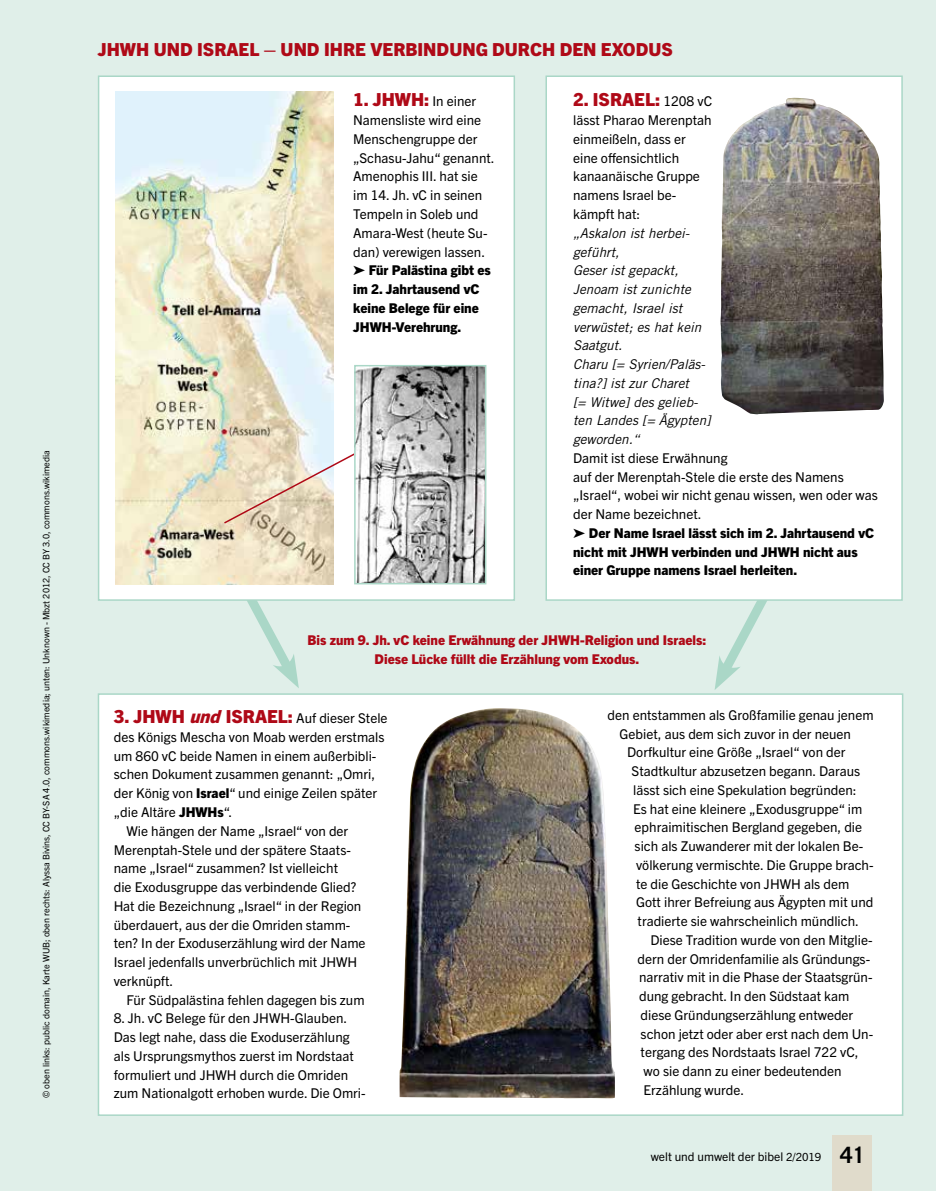
<style>
.page{position:relative;width:936px;height:1191px;background:#fff}
.page>*{position:absolute;margin:0;border:0;box-sizing:border-box;transform-origin:0 0}
.t1{font:800 18px "Trade Gothic Next LT Pro";color:#af0917}
.t2{font:13.5px/18.8px "Trade Gothic Next LT Pro Rg 2";color:#000}
.t3{font:italic 13.5px/18.8px "Trade Gothic LT Std";color:#000}
.t4{font:800 13.5px/18.8px "Trade Gothic Next LT Pro";color:#000}
.t5{font:800 13.5px/18.8px "Trade Gothic Next LT Pro";color:#af0917;text-align:center}
.t6{font:12px "Trade Gothic Next LT Pro Rg 2";color:#000}
.t7{font:9px "Trade Gothic Next LT Pro Rg 2";color:#000}
.s1{font-family:"Trade Gothic Next LT Pro Rg 2";font-weight:400;font-size:13.5px;color:#000}
.s2{font-family:"Trade Gothic Next LT Pro";font-weight:800;font-size:18px;color:#af0917}
.s3{font-family:"Trade Gothic Next LT Pro";font-weight:800;font-style:italic;font-size:18px;color:#af0917}
.s4{font-family:"Trade Gothic Next LT Pro";font-weight:800}
.s5{font-size:11.25px}
.s6{font-family:"Trade Gothic LT Std";font-weight:700;font-size:22.5px}
</style>
<div class="page">
<div style="left:0;top:0;width:935px;height:1191px;background:#e0efe9"></div>
<svg style="left:247px;top:601px;width:52px;height:87px"></svg>
<div style="left:98px;top:75px;width:417px;height:526px;background:#fff;border:2px solid #aad7c7"></div>
<svg style="left:714px;top:601px;width:53px;height:89px"></svg>
<div style="left:98px;top:693px;width:805px;height:423px;background:#fff;border:2px solid #aad7c7"></div>
<div style="left:545px;top:75px;width:357px;height:526px;background:#fff;border:2px solid #aad7c7"></div>
<div style="left:832px;top:1135px;width:40px;height:56px;background:#e0dbcb"></div>
<img style="left:116px;top:92px;width:218px;height:492px">
<img style="left:720px;top:98px;width:163px;height:316px">
<img style="left:399px;top:708px;width:216px;height:390px">
<svg style="left:222px;top:423px;width:132px;height:102px"></svg>
<img style="left:357px;top:368px;width:126px;height:213px">
<div style="left:354px;top:365px;width:132px;height:219px;border:2px solid #aad7c7"></div>
<p class="t7" style="left:40px;top:1098px;width:650px;rotate:-90deg">© oben links: public domain, Karte WUB; oben rechts: Alyssa Bivins, CC BY-SA 4.0, commons.wikimedia; unten: Unknown - Mbzt 2012, CC BY 3.0, commons.wikimedia</p>
<h1 class="t1" style="left:98px;top:37px;width:238px">JHWH und ISRAEL – und ihre</h1>
<h1 class="t1" style="left:370px;top:37px;width:25px">Verbind</h1>
<h1 class="t1" style="left:449px;top:37px;width:82px">ung durch</h1>
<h1 class="t1" style="left:559px;top:37px;width:13px">den</h1>
<h1 class="t1" style="left:601px;top:37px;width:73px">EXODUS</h1>
<h1 class="t1" style="left:353px;top:87px;width:125px">1. JHWH: <span class="s1">In einer</span></h1>
<p class="t2" style="left:353px;top:110px;width:143px">Namensliste wird eine<br>Menschengruppe der „Schasu-Jahu“ genannt.<br>Amenophis III. hat sie im 14. Jh. vC in seinen<br>Tempeln in Soleb und<br>Amara-West (heute Su&shy;dan) verewigen lassen.</p>
<p class="t4" style="left:353px;top:260px;width:139px">➤ Für Palästina gibt es im 2. Jahrtausend vC keine Belege für eine<br>JHWH-Verehrung.</p>
<h1 class="t1" style="left:573px;top:87px;width:140px">2. ISRAEL: <span class="s1">1208 vC</span></h1>
<p class="t2" style="left:573px;top:110px;width:140px">lässt Pharao Merenptah einmeißeln, dass er eine offensichtlich kanaanäische Gruppe namens Israel be&shy;kämpft hat:</p>
<p class="t3" style="left:573px;top:224px;width:139px">„Askalon ist herbei&shy;geführt,<br>Geser ist gepackt,<br>Jenoam ist zunichte gemacht, Israel ist verwüstet; es hat kein<br>Saatgut.<br>Charu [= Syrien/Paläs&shy;tina?] ist zur Charet<br>[= Witwe] des gelieb&shy;ten Landes [= Ägypten] geworden.“</p>
<p class="t2" style="left:573px;top:447px;width:306px">Damit ist diese Erwähnung<br>auf der Merenptah-Stele die erste des Namens „Israel“, wobei wir nicht genau wissen, wen oder was der Name bezeichnet.</p>
<p class="t4" style="left:573px;top:522px;width:302px">➤ Der Name Israel lässt sich im 2. Jahrtausend vC nicht mit JHWH verbinden und JHWH nicht aus einer Gruppe namens Israel herleiten.</p>
<p class="t5" style="left:307px;top:630px;width:400px">Bis zum 9. Jh. vC keine Erwähnung der JHWH-Religion und Israels:<br>Diese Lücke füllt die Erzählung vom Exodus.</p>
<p class="t2" style="left:114px;top:708px;width:275px"><span class="s2">3. JHWH</span> <span class="s3">und</span><span class="s2">ISRAEL:</span> Auf dieser Stele</p>
<p class="t2" style="left:114px;top:727px;width:272px">des Königs Mescha von Moab werden erstmals</p>
<p class="t2" style="left:114px;top:745px;width:264px">um 860 vC beide Namen in einem außerbibli-</p>
<p class="t2" style="left:114px;top:764px;width:263px">schen Dokument zusammen genannt: „Omri,</p>
<p class="t2" style="left:114px;top:783px;width:265px">der König von <span class="s4">Israel</span>“ und einige Zeilen später</p>
<p class="t2" style="left:114px;top:802px;width:120px">„die Altäre <span class="s4">JHWHs</span>“.</p>
<p class="t2" style="left:126px;top:820px;width:223px">Wie hängen der Name „Israel“ von der</p>
<p class="t2" style="left:114px;top:839px;width:239px">Merenptah-Stele und der spätere Staats-</p>
<p class="t2" style="left:114px;top:858px;width:226px">name „Israel“ zusammen? Ist vielleicht</p>
<p class="t2" style="left:114px;top:877px;width:244px">die Exodusgruppe das verbindende Glied?</p>
<p class="t2" style="left:114px;top:895px;width:249px">Hat die Bezeichnung „Israel“ in der Region</p>
<p class="t2" style="left:114px;top:914px;width:238px">überdauert, aus der die Omriden stamm-</p>
<p class="t2" style="left:114px;top:933px;width:253px">ten? In der Exoduserzählung wird der Name</p>
<p class="t2" style="left:114px;top:952px;width:245px">Israel jedenfalls unverbrüchlich mit JHWH</p>
<p class="t2" style="left:114px;top:970px;width:61px">verknüpft.</p>
<p class="t2" style="left:126px;top:989px;width:239px">Für Südpalästina fehlen dagegen bis zum</p>
<p class="t2" style="left:114px;top:1008px;width:253px">8. Jh. vC Belege für den JHWH-Glauben.<br>Das legt nahe, dass die Exoduserzählung als Ursprungsmythos zuerst im Nordstaat formuliert und JHWH durch die Omriden zum Nationalgott erhoben wurde. Die Omri-</p>
<p class="t2" style="left:607px;top:704px;width:267px">den entstammen als Großfamilie genau jenem</p>
<p class="t2" style="left:619px;top:723px;width:233px">Gebiet, aus dem sich zuvor in der neuen</p>
<p class="t2" style="left:627px;top:742px;width:220px">Dorfkultur eine Größe „Israel“ von der</p>
<p class="t2" style="left:631px;top:761px;width:230px">Stadtkultur abzusetzen begann. Daraus</p>
<p class="t2" style="left:633px;top:779px;width:225px">lässt sich eine Spekulation begründen:</p>
<p class="t2" style="left:633px;top:798px;width:231px">Es hat eine kleinere „Exodusgruppe“ im</p>
<p class="t2" style="left:634px;top:817px;width:229px">ephraimitischen Bergland gegeben, die</p>
<p class="t2" style="left:634px;top:836px;width:230px">sich als Zuwanderer mit der lokalen Be-</p>
<p class="t2" style="left:636px;top:854px;width:239px">völkerung vermischte. Die Gruppe brach-</p>
<p class="t2" style="left:636px;top:873px;width:215px">te die Geschichte von JHWH als dem</p>
<p class="t2" style="left:636px;top:892px;width:239px">Gott ihrer Befreiung aus Ägypten mit und</p>
<p class="t2" style="left:637px;top:911px;width:223px">tradierte sie wahrscheinlich mündlich.</p>
<p class="t2" style="left:650px;top:929px;width:224px">Diese Tradition wurde von den Mitglie-</p>
<p class="t2" style="left:637px;top:948px;width:234px">dern der Omridenfamilie als Gründungs-</p>
<p class="t2" style="left:639px;top:967px;width:235px">narrativ mit in die Phase der Staatsgrün-</p>
<p class="t2" style="left:639px;top:986px;width:212px">dung gebracht. In den Südstaat kam</p>
<p class="t2" style="left:640px;top:1004px;width:214px">diese Gründungserzählung entweder</p>
<p class="t2" style="left:640px;top:1023px;width:234px">schon jetzt oder aber erst nach dem Un-</p>
<p class="t2" style="left:640px;top:1042px;width:219px">tergang des Nordstaats Israel 722 vC,</p>
<p class="t2" style="left:643px;top:1061px;width:199px">wo sie dann zu einer bedeutenden</p>
<p class="t2" style="left:643px;top:1079px;width:102px">Erzählung wurde.</p>
<p class="t6" style="left:650px;top:1148px;width:216px">welt und umwelt der bibel <span class="s5">2/2019</span> <span class="s6">41</span></p>
</div>
